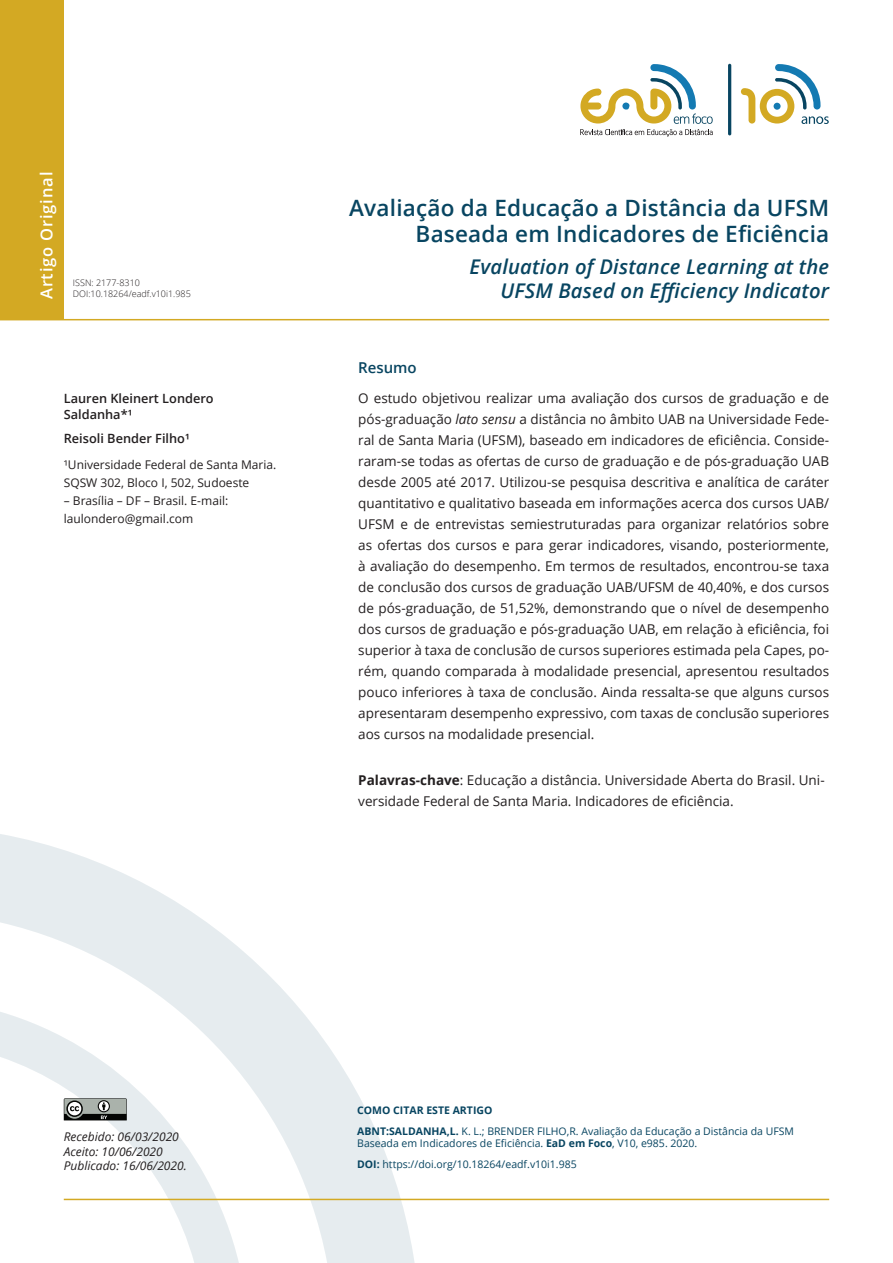
<style>
.page{position:relative;width:893px;height:1263px;background:#fff}
.page>*{position:absolute;margin:0;border:0;box-sizing:border-box;transform-origin:0 0}
.t1{font:600 22.5px/25.5px "Open Sans";letter-spacing:.01em;color:#084561;text-align:right}
.t2{font:italic 600 20.25px "Open Sans";letter-spacing:.01em;color:#084561}
.t3{font:600 16.5px "Open Sans";letter-spacing:.05em;color:#fff}
.t4{font:600 15px "Open Sans";color:#084561}
.t5{font:13.5px/21px "Open Sans";color:#231f20;text-align:justify}
.t6{font:600 12.75px/15.3px "Open Sans";color:#231f20}
.t7{font:12px/18px "Open Sans";color:#231f20}
.t8{font:italic 12px/14.4px "Open Sans";color:#231f20}
.t9{font:10.5px/21.1px "Open Sans";color:#084561}
.t10{font:300 9px/10.8px "Open Sans";color:#231f20}
.s1{font-style:italic}
.s2{font-weight:700}
</style>
<div class="page">
<svg style="left:0;top:834px;width:415px;height:429px"></svg>
<hr style="left:64px;top:1199px;width:765px;height:1px;background:#d3a923">
<div style="left:0;top:0;width:64px;height:319px;background:#d3a923"></div>
<hr style="left:0;top:319px;width:829px;height:1px;background:#d3a923">
<svg style="left:64px;top:1098px;width:69px;height:28px"></svg>
<svg style="left:580px;top:64px;width:133px;height:72px"></svg>
<hr style="left:728px;top:64px;width:3px;height:71px;background:#084561;border-radius:2px">
<svg style="left:741px;top:64px;width:88px;height:60px"></svg>
<p class="t3" style="left:35px;top:299px;width:129px;rotate:-90deg">Artigo Original</p>
<p class="t10" style="left:73px;top:277px;width:119px">ISSN: 2177-8310<br>DOI:10.18264/eadf.v10i1.985</p>
<p class="t6" style="left:64px;top:391px;width:151px">Lauren Kleinert Londero<br>Saldanha*¹</p>
<p class="t6" style="left:64px;top:430px;width:127px">Reisoli Bender Filho¹</p>
<p class="t7" style="left:64px;top:455px;width:214px">¹Universidade Federal de Santa Maria.<br>SQSW 302, Bloco I, 502, Sudoeste</p>
<p class="t7" style="left:64px;top:491px;width:166px">– Brasília – DF – Brasil. E-mail: laulondero@gmail.com</p>
<h1 class="t1" style="left:349px;top:195px;width:481px">Avaliação da Educação a Distância da UFSM<br>Baseada em Indicadores de Eficiência</h1>
<h2 class="t2" style="left:469px;top:253px;width:361px">Evaluation of Distance Learning at the</h2>
<h2 class="t2" style="left:500px;top:277px;width:330px">UFSM Based on Efficiency Indicator</h2>
<p class="t4" style="left:358px;top:357px;width:60px">Resumo</p>
<p class="t5" style="left:358px;top:387px;width:472px">O estudo objetivou realizar uma avaliação dos cursos de graduação e de pós-graduação <span class="s1">lato sensu</span> a distância no âmbito UAB na Universidade Fede&shy;ral de Santa Maria (UFSM), baseado em indicadores de eficiência. Conside&shy;raram-se todas as ofertas de curso de graduação e de pós-graduação UAB desde 2005 até 2017. Utilizou-se pesquisa descritiva e analítica de caráter quantitativo e qualitativo baseada em informações acerca dos cursos UAB/ UFSM e de entrevistas semiestruturadas para organizar relatórios sobre as ofertas dos cursos e para gerar indicadores, visando, posteriormente, à avaliação do desempenho. Em termos de resultados, encontrou-se taxa de conclusão dos cursos de graduação UAB/UFSM de 40,40%, e dos cursos de pós-graduação, de 51,52%, demonstrando que o nível de desempenho dos cursos de graduação e pós-graduação UAB, em relação à eficiência, foi superior à taxa de conclusão de cursos superiores estimada pela Capes, po&shy;rém, quando comparada à modalidade presencial, apresentou resultados pouco inferiores à taxa de conclusão. Ainda ressalta-se que alguns cursos apresentaram desempenho expressivo, com taxas de conclusão superiores aos cursos na modalidade presencial.</p>
<p class="t5" style="left:358px;top:769px;width:468px"><span class="s2">Palavras-chave</span>: Educação a distância. Universidade Aberta do Brasil. Uni&shy;versidade Federal de Santa Maria. Indicadores de eficiência.</p>
<p class="t8" style="left:64px;top:1129px;width:125px">Recebido: 06/03/2020<br>Aceito: 10/06/2020<br>Publicado: 16/06/2020.</p>
<p class="t9" style="left:357px;top:1099px;width:438px"><span class="s2">COMO CITAR ESTE ARTIGO<br>ABNT:SALDANHA,L.</span> K. L.; BRENDER FILHO,R. Avaliação da Educação a Distância da UFSM</p>
<p class="t9" style="left:357px;top:1132px;width:342px">Baseada em Indicadores de Eficiência. <span class="s2">EaD em Foco</span>, V10, e985. 2020.<br><span class="s2">DOI:</span> https://doi.org/10.18264/eadf.v10i1.985</p>
</div>
